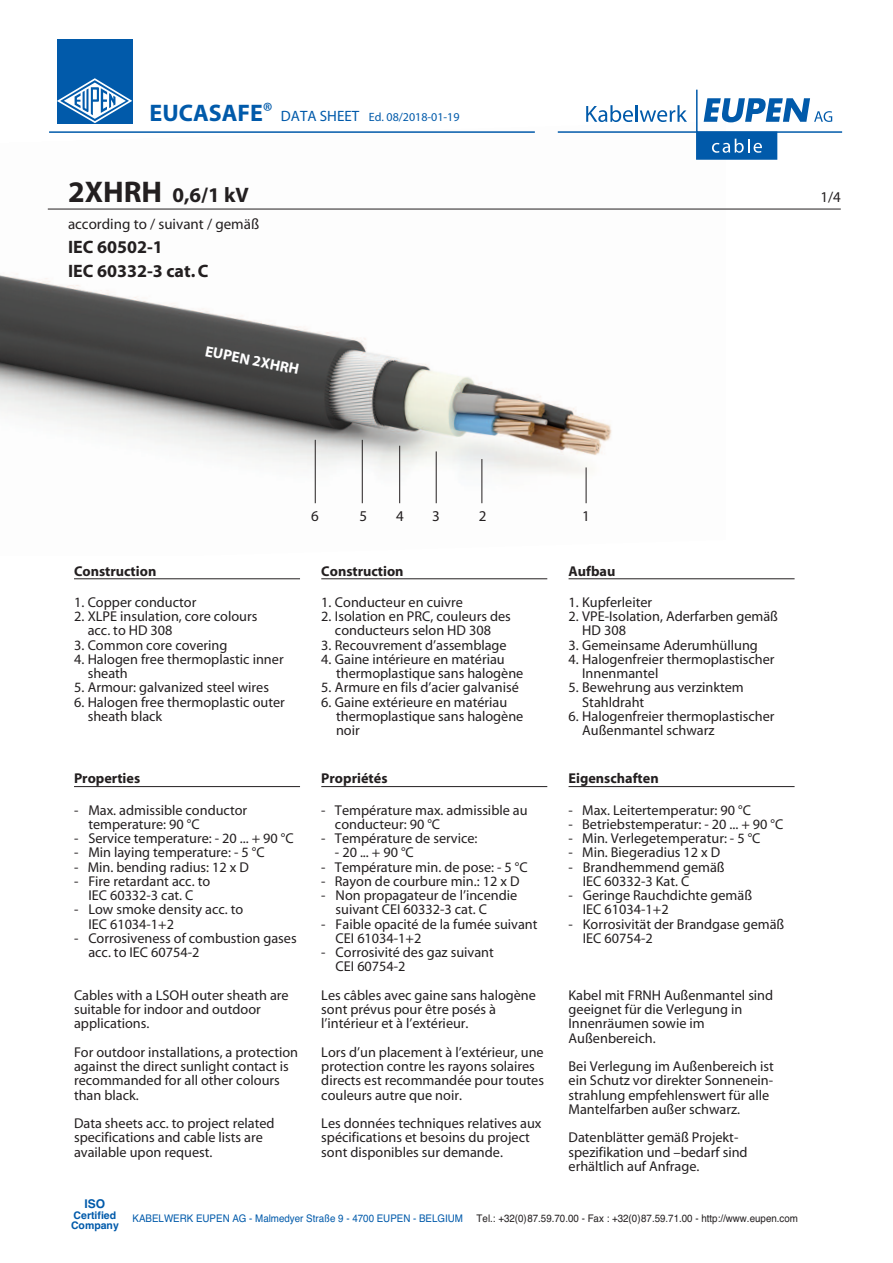
<style>
.page{position:relative;width:893px;height:1263px;background:#fff}
.page>*{position:absolute;margin:0;border:0;box-sizing:border-box;transform-origin:0 0}
.t1{font:700 21px "Myriad";color:#231f20}
.t2{font:700 18px/24px "Myriad";color:#231f20}
.t3{font:15px "Myriad";color:#231f20}
.t4{font:700 15px "Myriad";color:#fff}
.t5{font:14.25px/14.2px "Myriad";color:#231f20}
.t6{font:700 14.25px "Myriad";color:#231f20}
.t7{font:12px "Myriad";color:#015aaa}
.t8{font:700 12px "Helvetica";color:#015aaa}
.t9{font:10.5px "Helvetica";color:#231f20;scale:.93 1}
.t10{font:10.5px "Helvetica";color:#015aaa;scale:.93 1}
.t11{font:700 10.5px/10.5px "Helvetica";color:#015aaa}
.s1{font-weight:700;font-size:24px}
.s2{font-size:15px}
.s3{font-size:30px}
</style>
<div class="page">
<img style="left:0;top:121px;width:726px;height:383px">
<hr style="left:362px;top:440px;width:1px;height:63px;background:#231f20">
<hr style="left:315px;top:440px;width:1px;height:63px;background:#231f20">
<hr style="left:481px;top:459px;width:1px;height:44px;background:#231f20">
<hr style="left:436px;top:451px;width:1px;height:52px;background:#231f20">
<hr style="left:399px;top:446px;width:1px;height:57px;background:#231f20">
<hr style="left:586px;top:467px;width:1px;height:36px;background:#231f20">
<svg style="left:586px;top:105px;width:47px;height:17px"></svg>
<hr style="left:635px;top:105px;width:3px;height:17px;background:#015aaa">
<svg style="left:640px;top:105px;width:47px;height:17px"></svg>
<hr style="left:558px;top:131px;width:284px;height:2px;background:#015aaa">
<svg style="left:695px;top:89px;width:137px;height:71px"></svg>
<hr style="left:49px;top:131px;width:486px;height:2px;background:#015aaa">
<div style="left:57px;top:39px;width:75px;height:85px;background:#015aaa"></div>
<svg style="left:57px;top:78px;width:75px;height:45px"></svg>
<hr style="left:74px;top:578px;width:226px;height:1px;background:#231f20">
<hr style="left:74px;top:786px;width:226px;height:1px;background:#231f20">
<hr style="left:321px;top:578px;width:226px;height:1px;background:#231f20">
<hr style="left:321px;top:786px;width:226px;height:1px;background:#231f20">
<hr style="left:569px;top:578px;width:226px;height:1px;background:#231f20">
<hr style="left:569px;top:786px;width:226px;height:1px;background:#231f20">
<hr style="left:48px;top:209px;width:793px;height:1px;background:#231f20">
<p class="t7" style="left:150px;top:113px;width:311px"><span class="s1">EUCASAFE</span><sup>®</sup> <span class="s2">DATA SHEET</span> Ed. 08/2018-01-19</p>
<h1 class="t1" style="left:68px;top:187px;width:182px"><span class="s3">2XHRH</span> 0,6/1 kV</h1>
<p class="t3" style="left:68px;top:218px;width:193px">according to / suivant / gemäß</p>
<p class="t2" style="left:68px;top:236px;width:142px">IEC 60502-1<br>IEC 60332-3 cat.C</p>
<p class="t4" style="left:206px;top:346px;width:97px;rotate:11deg">EUPEN 2XHRH</p>
<p class="t3" style="left:820px;top:192px;width:22px">1/4</p>
<p class="t3" style="left:311px;top:511px;width:9px">6</p>
<p class="t3" style="left:359px;top:511px;width:9px">5</p>
<p class="t3" style="left:396px;top:511px;width:9px">4</p>
<p class="t3" style="left:432px;top:511px;width:9px">3</p>
<p class="t3" style="left:479px;top:511px;width:9px">2</p>
<p class="t3" style="left:582px;top:511px;width:9px">1</p>
<p class="t6" style="left:74px;top:565px;width:84px">Construction</p>
<p class="t5" style="left:74px;top:596px;width:124px">1. Copper conductor</p>
<p class="t5" style="left:88px;top:610px;width:171px;text-indent:-14px">2. XLPE insulation, core colours acc. to HD 308</p>
<p class="t5" style="left:74px;top:639px;width:155px">3. Common core covering</p>
<p class="t5" style="left:88px;top:653px;width:197px;text-indent:-14px">4. Halogen free thermoplastic inner sheath</p>
<p class="t5" style="left:74px;top:682px;width:196px">5. Armour: galvanized steel wires</p>
<p class="t5" style="left:88px;top:696px;width:199px;text-indent:-14px">6. Halogen free thermoplastic outer sheath black</p>
<p class="t6" style="left:74px;top:773px;width:68px">Properties</p>
<p class="t5" style="left:88px;top:804px;width:160px;text-indent:-14px">- Max. admissible conductor temperature: 90 °C</p>
<p class="t5" style="left:74px;top:832px;width:221px">- Service temperature: - 20 ... + 90 °C</p>
<p class="t5" style="left:74px;top:847px;width:192px">- Min laying temperature: - 5 °C</p>
<p class="t5" style="left:74px;top:861px;width:176px">- Min. bending radius: 12 x D</p>
<p class="t5" style="left:74px;top:875px;width:138px;text-align:center">- Fire retardant acc. to<br>IEC 60332-3 cat. C</p>
<p class="t5" style="left:88px;top:904px;width:156px;text-indent:-14px">- Low smoke density acc. to<br>IEC 61034-1+2</p>
<p class="t5" style="left:88px;top:932px;width:210px;text-indent:-14px">- Corrosiveness of combustion gases acc. to IEC 60754-2</p>
<p class="t5" style="left:74px;top:989px;width:216px">Cables with a LSOH outer sheath are suitable for indoor and outdoor applications.</p>
<p class="t5" style="left:74px;top:1046px;width:226px">For outdoor installations, a protection against the direct sunlight contact is recommanded for all other colours than black.</p>
<p class="t5" style="left:74px;top:1117px;width:202px">Data sheets acc. to project related specifications and cable lists are available upon request.</p>
<p class="t6" style="left:321px;top:565px;width:84px">Construction</p>
<p class="t5" style="left:321px;top:596px;width:143px">1. Conducteur en cuivre</p>
<p class="t5" style="left:321px;top:610px;width:191px;text-align:center">2. Isolation en PRC, couleurs des conducteurs selon HD 308</p>
<p class="t5" style="left:321px;top:639px;width:187px">3. Recouvrement d’assemblage</p>
<p class="t5" style="left:336px;top:653px;width:189px;text-indent:-15px">4. Gaine intérieure en matériau thermoplastique sans halogène</p>
<p class="t5" style="left:321px;top:682px;width:199px">5. Armure en fils d’acier galvanisé</p>
<p class="t5" style="left:336px;top:696px;width:189px;text-indent:-15px">6. Gaine extérieure en matériau thermoplastique sans halogène noir</p>
<p class="t6" style="left:321px;top:773px;width:68px">Propriétés</p>
<p class="t5" style="left:335px;top:804px;width:194px;text-indent:-14px">- Température max. admissible au conducteur: 90 °C</p>
<p class="t5" style="left:335px;top:832px;width:144px;text-indent:-14px">- Température de service: -20...+90°C</p>
<p class="t5" style="left:321px;top:861px;width:208px">- Température min. de pose: - 5 °C</p>
<p class="t5" style="left:321px;top:875px;width:200px">- Rayon de courbure min.: 12 x D</p>
<p class="t5" style="left:336px;top:889px;width:183px;text-indent:-14px">- Non propagateur de l’incendie suivant CEI 60332-3 cat. C</p>
<p class="t5" style="left:336px;top:918px;width:203px;text-indent:-14px">- Faible opacité de la fumée suivant<br>CEI 61034-1+2</p>
<p class="t5" style="left:336px;top:946px;width:160px;text-indent:-14px">- Corrosivité des gaz suivant<br>CEI 60754-2</p>
<p class="t5" style="left:321px;top:989px;width:216px">Les câbles avec gaine sans halogène sont prévus pour être posés à l’intérieur et à l’extérieur.</p>
<p class="t5" style="left:321px;top:1046px;width:224px">Lors d’un placement à l’extérieur, une protection contre les rayons solaires directs est recommandée pour toutes couleurs autre que noir.</p>
<p class="t5" style="left:321px;top:1117px;width:222px">Les données techniques relatives aux spécifications et besoins du project sont disponibles sur demande.</p>
<p class="t6" style="left:569px;top:565px;width:48px">Aufbau</p>
<p class="t5" style="left:569px;top:596px;width:85px">1. Kupferleiter</p>
<p class="t5" style="left:582px;top:610px;width:197px;text-indent:-14px">2. VPE-Isolation, Aderfarben gemäß<br>HD 308</p>
<p class="t5" style="left:569px;top:639px;width:191px">3. Gemeinsame Aderumhüllung</p>
<p class="t5" style="left:582px;top:653px;width:194px;text-indent:-14px">4. Halogenfreier thermoplastischer<br>Innenmantel</p>
<p class="t5" style="left:582px;top:682px;width:163px;text-indent:-14px">5. Bewehrung aus verzinktem<br>Stahldraht</p>
<p class="t5" style="left:582px;top:710px;width:194px;text-indent:-14px">6. Halogenfreier thermoplastischer<br>Außenmantel schwarz</p>
<p class="t6" style="left:569px;top:773px;width:92px">Eigenschaften</p>
<p class="t5" style="left:569px;top:804px;width:184px">- Max. Leitertemperatur: 90 °C</p>
<p class="t5" style="left:569px;top:818px;width:216px">- Betriebstemperatur: - 20 ... + 90 °C</p>
<p class="t5" style="left:569px;top:832px;width:193px">- Min. Verlegetemperatur: - 5 °C</p>
<p class="t5" style="left:569px;top:847px;width:153px">- Min. Biegeradius 12 x D</p>
<p class="t5" style="left:583px;top:861px;width:143px;text-indent:-14px">- Brandhemmend gemäß<br>IEC 60332-3 Kat. C</p>
<p class="t5" style="left:583px;top:889px;width:171px;text-indent:-14px">- Geringe Rauchdichte gemäß<br>IEC 61034-1+2</p>
<p class="t5" style="left:583px;top:918px;width:203px;text-indent:-14px">- Korrosivität der Brandgase gemäß<br>IEC 60754-2</p>
<p class="t5" style="left:569px;top:989px;width:206px">Kabel mit FRNH Außenmantel sind geeignet für die Verlegung in<br>Innenräumen sowie im<br>Außenbereich.</p>
<p class="t5" style="left:569px;top:1060px;width:207px">Bei Verlegung im Außenbereich ist ein Schutz vor direkter Sonnenein&shy;strahlung empfehlenswert für alle Mantelfarben außer schwarz.</p>
<p class="t5" style="left:569px;top:1132px;width:181px">Datenblätter gemäß Projekt&shy;spezifikation und –bedarf sind erhältlich auf Anfrage.</p>
<p class="t8" style="left:85px;top:1196px;width:22px">ISO</p>
<p class="t11" style="left:71px;top:1210px;width:49px">Certified<br>Company</p>
<p class="t10" style="left:133px;top:1212px;width:357px">KABELWERK EUPEN AG - Malmedyer Straße 9 - 4700 EUPEN - BELGIUM</p>
<p class="t9" style="left:477px;top:1212px;width:347px">Tel.: +32(0)87.59.70.00 - Fax : +32(0)87.59.71.00 - http://www.eupen.com</p>
</div>
